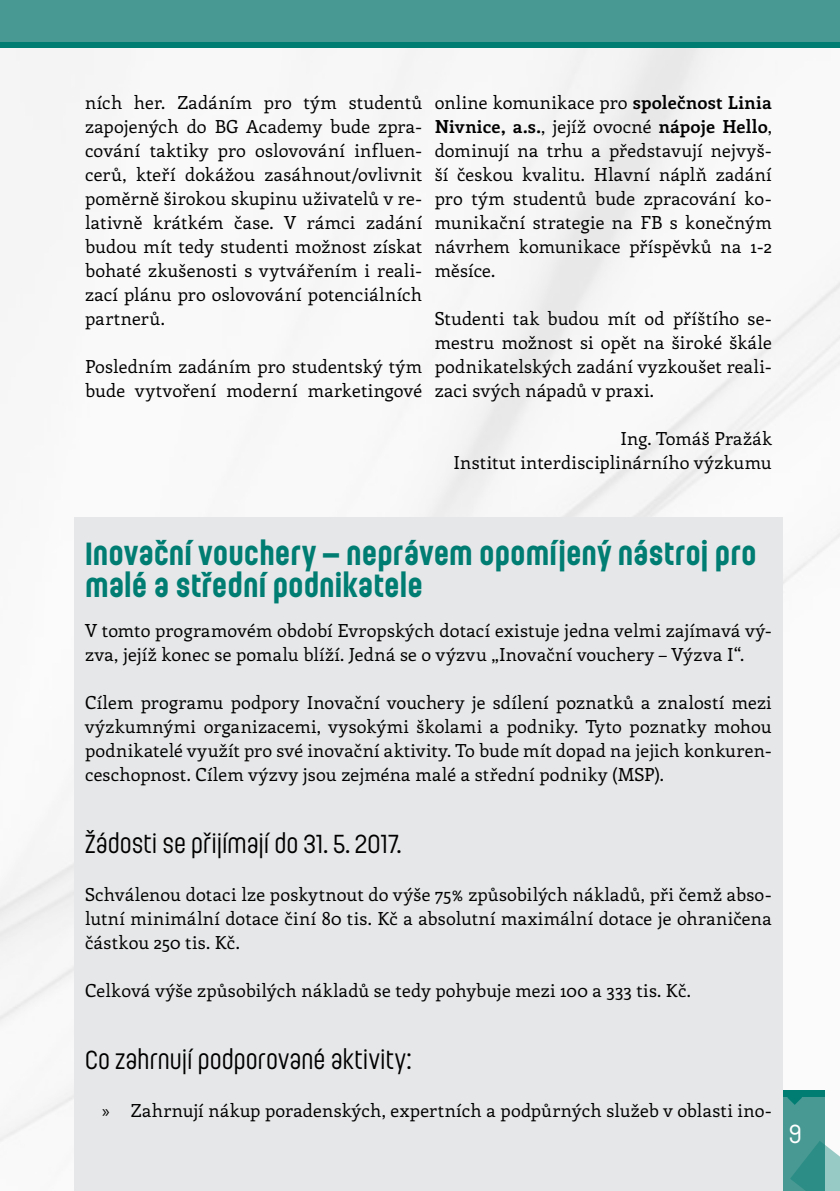
<style>
.page{position:relative;width:840px;height:1191px;background:#fff}
.page>*{position:absolute;margin:0;border:0;box-sizing:border-box;transform-origin:0 0}
.nadpis01{font:700 32px/32px "Ladislav";color:#007d73}
.nadpis02{font:26px "Ladislav";color:#000}
.t1{font:26px "Ladislav";color:#fff}
.odstavec_2{font:18px/24px "Enriqueta";letter-spacing:.01em;color:#000;text-align:justify}
.odstavec{font:18px/24px "Enriqueta";letter-spacing:.015em;color:#000;text-align:justify}
.podpis{font:18px "Enriqueta";letter-spacing:.015em;color:#000}
.s1{font-weight:700}
.s2{font-family:"Myriad Pro"}
</style>
<div class="page">
<img style="left:0;top:48px;width:839px;height:1094px">
<div style="left:0;top:5px;width:839px;height:43px;background:#007d73"></div>
<div style="left:0;top:0;width:839px;height:42px;background:#489993"></div>
<div style="left:782px;top:1090px;width:42px;height:101px;background:#007d73"></div>
<div style="left:782px;top:1097px;width:42px;height:94px;background:#489993"></div>
<svg style="left:790px;top:1140px;width:49px;height:51px"></svg>
<svg style="left:787px;top:1097px;width:14px;height:7px"></svg>
<div style="left:74px;top:517px;width:708px;height:674px;background:#e6e7e8"></div>
<p class="odstavec_2" style="left:85px;top:90px;width:338px">ních her. Zadáním pro tým studentů zapojených do BG Academy bude zpra&shy;cování taktiky pro oslovování influen&shy;cerů, kteří dokážou zasáhnout/ovlivnit poměrně širokou skupinu uživatelů v re&shy;lativně krátkém čase. V rámci zadání budou mít tedy studenti možnost získat bohaté zkušenosti s vytvářením i reali&shy;zací plánu pro oslovování potenciálních partnerů.</p>
<p class="odstavec_2" style="left:85px;top:354px;width:338px">Posledním zadáním pro studentský tým bude vytvoření moderní marketingové</p>
<p class="odstavec_2" style="left:434px;top:90px;width:338px">online komunikace pro <span class="s1">společnost Linia Nivnice, a.s.</span>, jejíž ovocné <span class="s1">nápoje Hello</span>, dominují na trhu a představují nejvyš&shy;ší českou kvalitu. Hlavní náplň zadání pro tým studentů bude zpracování ko&shy;munikační strategie na FB s konečným návrhem komunikace příspěvků na 1-2 měsíce.</p>
<p class="odstavec_2" style="left:434px;top:306px;width:338px">Studenti tak budou mít od příštího se&shy;mestru možnost si opět na široké škále podnikatelských zadání vyzkoušet reali&shy;zaci svých nápadů v praxi.</p>
<p class="podpis" style="left:620px;top:426px;width:153px">Ing. Tomáš Pražák</p>
<p class="podpis" style="left:453px;top:450px;width:320px">Institut interdisciplinárního výzkumu</p>
<p class="nadpis01" style="left:85px;top:537px;width:672px">Inovační vouchery – neprávem opomíjený nástroj pro malé a střední podnikatele</p>
<p class="odstavec" style="left:85px;top:618px;width:687px">V tomto programovém období Evropských dotací existuje jedna velmi zajímavá vý&shy;zva, jejíž konec se pomalu blíží. Jedná se o výzvu „Inovační vouchery – Výzva I“.</p>
<p class="odstavec" style="left:85px;top:690px;width:687px">Cílem programu podpory Inovační vouchery je sdílení poznatků a znalostí mezi výzkumnými organizacemi, vysokými školami a podniky. Tyto poznatky mohou podnikatelé využít pro své inovační aktivity. To bude mít dopad na jejich konkuren&shy;ceschopnost. Cílem výzvy jsou zejména malé a střední podniky (MSP).</p>
<p class="nadpis02" style="left:85px;top:828px;width:317px">Žádosti se přijímají do 31. 5. 2017.</p>
<p class="odstavec" style="left:85px;top:882px;width:687px">Schválenou dotaci lze poskytnout do výše 75% způsobilých nákladů, při čemž abso&shy;lutní minimální dotace činí 80 tis. Kč a absolutní maximální dotace je ohraničena částkou 250 tis. Kč.</p>
<p class="odstavec" style="left:85px;top:978px;width:607px">Celková výše způsobilých nákladů se tedy pohybuje mezi 100 a 333 tis. Kč.</p>
<p class="nadpis02" style="left:85px;top:1044px;width:327px">Co zahrnují podporované aktivity:</p>
<p class="odstavec_2" style="left:102px;top:1098px;width:670px"><span class="s2">»</span> Zahrnují nákup poradenských, expertních a podpůrných služeb v oblasti ino-</p>
<h2 class="t1" style="left:788px;top:1117px;width:14px">9</h2>
</div>
